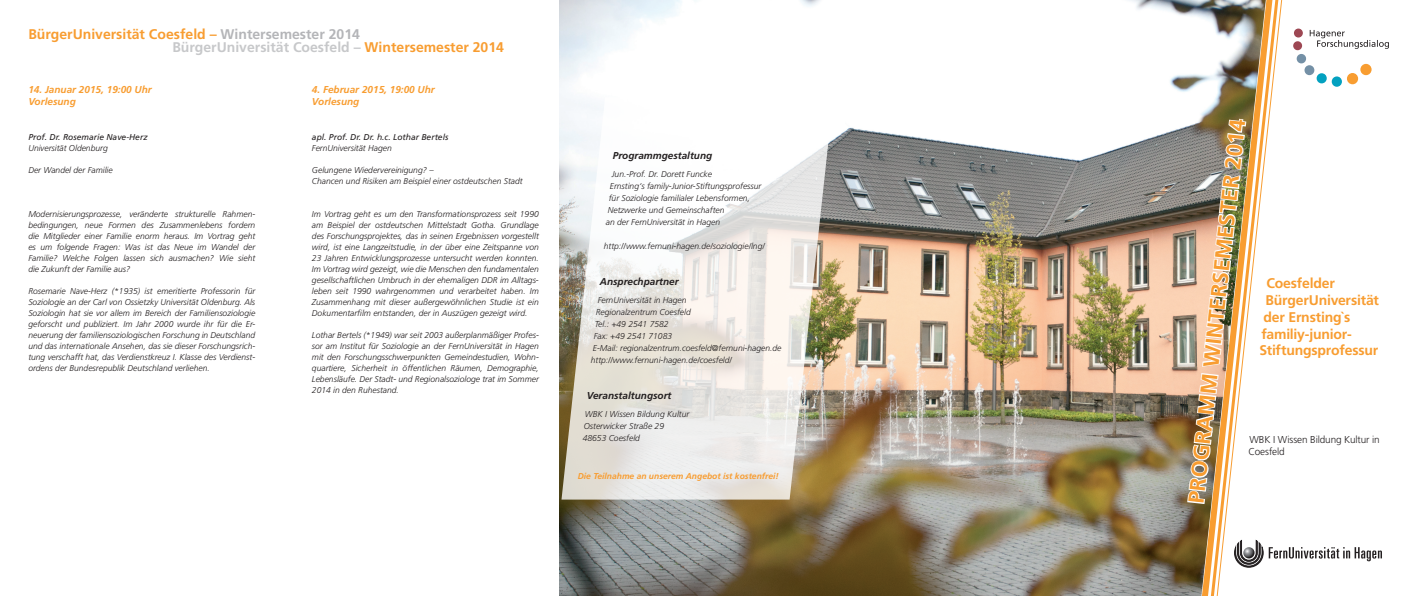
<style>
.page{position:relative;width:1418px;height:596px;background:#fff}
.page>*{position:absolute;margin:0;border:0;box-sizing:border-box;transform-origin:0 0}
.t1{font:700 22px "Frutiger";color:#f89d31}
.t2{font:700 14px/13px "Frutiger";color:#f89d31}
.t3{font:700 14px "Frutiger";letter-spacing:-.02em;color:#f89d31}
.t4{font:italic 700 10px/12px "Frutiger";color:#f89d31}
.t5{font:italic 700 10px "Frutiger";color:#231f20}
.t6{font:300 10px/12px "Frutiger";letter-spacing:-.01em;color:#231f20}
.t7{font:italic 300 8.5px/11px "Frutiger";color:#231f20;text-align:justify}
.t8{font:italic 8.5px "Frutiger";color:#231f20}
.t9{font:italic 700 8.5px "Frutiger";color:#f89d31}
.s1{color:#b4b5b8}
.s2{color:#c7c8ca}
</style>
<div class="page">
<img style="left:559px;top:0;width:634px;height:595px">
<svg style="left:1193px;top:0;width:11px;height:595px"></svg>
<svg style="left:1204px;top:0;width:7px;height:595px"></svg>
<svg style="left:1211px;top:0;width:72px;height:595px"></svg>
<svg style="left:1234px;top:540px;width:147px;height:27px"></svg>
<svg style="left:1309px;top:30px;width:79px;height:19px"></svg>
<div style="left:1361px;top:65px;width:9px;height:9px;background:#f89d31;border-radius:50%"></div>
<div style="left:1360px;top:64px;width:11px;height:11px;border:2px solid #f89d31;border-radius:50%"></div>
<div style="left:1347px;top:74px;width:10px;height:9px;background:#f89d31;border-radius:50%"></div>
<div style="left:1346px;top:73px;width:11px;height:11px;border:2px solid #f89d31;border-radius:50%"></div>
<div style="left:1332px;top:77px;width:8px;height:9px;background:#03a1c0;border-radius:50%"></div>
<div style="left:1331px;top:76px;width:10px;height:11px;border:2px solid #03a1c0;border-radius:50%"></div>
<div style="left:1317px;top:74px;width:8px;height:8px;background:#03a1c0;border-radius:50%"></div>
<div style="left:1316px;top:73px;width:10px;height:10px;border:2px solid #03a1c0;border-radius:50%"></div>
<div style="left:1305px;top:66px;width:8px;height:8px;background:#7490a6;border-radius:50%"></div>
<div style="left:1304px;top:65px;width:10px;height:10px;border:2px solid #7490a6;border-radius:50%"></div>
<div style="left:1297px;top:55px;width:8px;height:8px;background:#7490a6;border-radius:50%"></div>
<div style="left:1296px;top:54px;width:9px;height:9px;border:2px solid #7490a6;border-radius:50%"></div>
<div style="left:1293px;top:42px;width:8px;height:7px;background:#9d4753;border-radius:50%"></div>
<div style="left:1293px;top:41px;width:8px;height:9px;border:2px solid #9d4753;border-radius:50%"></div>
<div style="left:1294px;top:29px;width:7px;height:8px;background:#9d4753;border-radius:50%"></div>
<div style="left:1293px;top:29px;width:9px;height:8px;border:2px solid #9d4753;border-radius:50%"></div>
<img style="left:1186px;top:118px;width:61px;height:387px">
<svg style="left:561px;top:97px;width:272px;height:402px"></svg>
<h2 class="t2" style="left:172px;top:28px;width:333px;text-indent:-144px">BürgerUniversität Coesfeld – <span class="s1">Wintersemester 2014<br></span><span class="s2">BürgerUniversität Coesfeld –</span> Wintersemester 2014</h2>
<p class="t4" style="left:28px;top:83px;width:125px">14. Januar 2015, 19:00 Uhr<br>Vorlesung</p>
<p class="t8" style="left:28px;top:132px;width:121px">Prof. Dr. Rosemarie Nave-Herz</p>
<p class="t7" style="left:28px;top:142px;width:81px">Universität Oldenburg</p>
<p class="t7" style="left:28px;top:164px;width:86px">Der Wandel der Familie</p>
<p class="t7" style="left:28px;top:208px;width:228px">Modernisierungsprozesse, veränderte strukturelle Rahmen&shy;bedingungen, neue Formen des Zusammenlebens fordern die Mitglieder einer Familie enorm heraus. Im Vortrag geht es um folgende Fragen: Was ist das Neue im Wandel der Familie? Welche Folgen lassen sich ausmachen? Wie sieht die Zukunft der Familie aus?</p>
<p class="t7" style="left:28px;top:285px;width:228px">Rosemarie Nave-Herz (*1935) ist emeritierte Professorin für Soziologie an der Carl von Ossietzky Universität Oldenburg. Als Soziologin hat sie vor allem im Bereich der Familiensoziologie geforscht und publiziert. Im Jahr 2000 wurde ihr für die Er&shy;neuerung der familiensoziologischen Forschung in Deutschland und das internationale Ansehen, das sie dieser Forschungsrich&shy;tung verschafft hat, das Verdienstkreuz I. Klasse des Verdienst&shy;ordens der Bundesrepublik Deutschland verliehen.</p>
<p class="t4" style="left:312px;top:83px;width:124px">4. Februar 2015, 19:00 Uhr<br>Vorlesung</p>
<p class="t8" style="left:312px;top:132px;width:138px">apl. Prof. Dr. Dr. h.c. Lothar Bertels</p>
<p class="t7" style="left:312px;top:142px;width:81px">FernUniversität Hagen</p>
<p class="t7" style="left:312px;top:164px;width:212px">Gelungene Wiedervereinigung? –<br>Chancen und Risiken am Beispiel einer ostdeutschen Stadt</p>
<p class="t7" style="left:312px;top:208px;width:228px">Im Vortrag geht es um den Transformationsprozess seit 1990 am Beispiel der ostdeutschen Mittelstadt Gotha. Grundlage des Forschungsprojektes, das in seinen Ergebnissen vorgestellt wird, ist eine Langzeitstudie, in der über eine Zeitspanne von 23 Jahren Entwicklungsprozesse untersucht werden konnten.<br>Im Vortrag wird gezeigt, wie die Menschen den fundamentalen gesellschaftlichen Umbruch in der ehemaligen DDR im Alltags&shy;leben seit 1990 wahrgenommen und verarbeitet haben. Im Zusammenhang mit dieser außergewöhnlichen Studie ist ein Dokumentarfilm entstanden, der in Auszügen gezeigt wird.</p>
<p class="t7" style="left:312px;top:329px;width:228px">Lothar Bertels (*1949) war seit 2003 außerplanmäßiger Profes&shy;sor am Institut für Soziologie an der FernUniversität in Hagen mit den Forschungsschwerpunkten Gemeindestudien, Wohn&shy;quartiere, Sicherheit in öffentlichen Räumen, Demographie, Lebensläufe. Der Stadt- und Regionalsoziologe trat im Sommer 2014 in den Ruhestand.</p>
<p class="t5" style="left:613px;top:150px;width:101px">Programmgestaltung</p>
<p class="t7" style="left:612px;top:168px;width:102px">Jun.-Prof. Dr. Dorett Funcke</p>
<p class="t7" style="left:610px;top:180px;width:153px">Ernsting‘s family-Junior-Stiftungsprofessur</p>
<p class="t7" style="left:609px;top:192px;width:143px">für Soziologie familialer Lebensformen,</p>
<p class="t7" style="left:608px;top:204px;width:118px">Netzwerke und Gemeinschaften</p>
<p class="t7" style="left:606px;top:216px;width:116px">an der FernUniversität in Hagen</p>
<p class="t7" style="left:604px;top:240px;width:162px">http://www.fernuni-hagen.de/soziologie/lng/</p>
<p class="t5" style="left:600px;top:275px;width:80px">Ansprechpartner</p>
<p class="t7" style="left:598px;top:294px;width:90px">FernUniversität in Hagen</p>
<p class="t7" style="left:596px;top:306px;width:96px">Regionalzentrum Coesfeld</p>
<p class="t7" style="left:595px;top:318px;width:75px">Tel.: +49 2541 7582</p>
<p class="t7" style="left:594px;top:330px;width:80px">Fax: +49 2541 71083</p>
<p class="t7" style="left:592px;top:342px;width:190px">E-Mail: regionalzentrum.coesfeld@fernuni-hagen.de</p>
<p class="t7" style="left:590px;top:354px;width:143px">http://www.fernuni-hagen.de/coesfeld/</p>
<p class="t5" style="left:587px;top:389px;width:86px">Veranstaltungsort</p>
<p class="t7" style="left:582px;top:407px;width:108px;line-height:12px;text-align:left">WBK I Wissen Bildung Kultur<br>Osterwicker Straße 29<br>48653 Coesfeld</p>
<p class="t9" style="left:578px;top:471px;width:203px">Die Teilnahme an unserem Angebot ist kostenfrei!</p>
<h1 class="t1" style="left:1183px;top:502px;width:388px;rotate:-84deg">Programm w interse mes ter 2014</h1>
<h2 class="t2" style="left:1266px;top:276px;width:70px">Coesfelder</h2>
<h2 class="t2" style="left:1265px;top:293px;width:115px">BürgerUniversität</h2>
<h2 class="t2" style="left:1263px;top:310px;width:88px">der Ernsting`s</h2>
<h2 class="t3" style="left:1261px;top:325px;width:92px">familiy-junior-</h2>
<h2 class="t2" style="left:1259px;top:344px;width:120px">Stiftungsprofessur</h2>
<p class="t6" style="left:1248px;top:433px;width:133px">WBK I Wissen Bildung Kultur in<br>Coesfeld</p>
</div>
